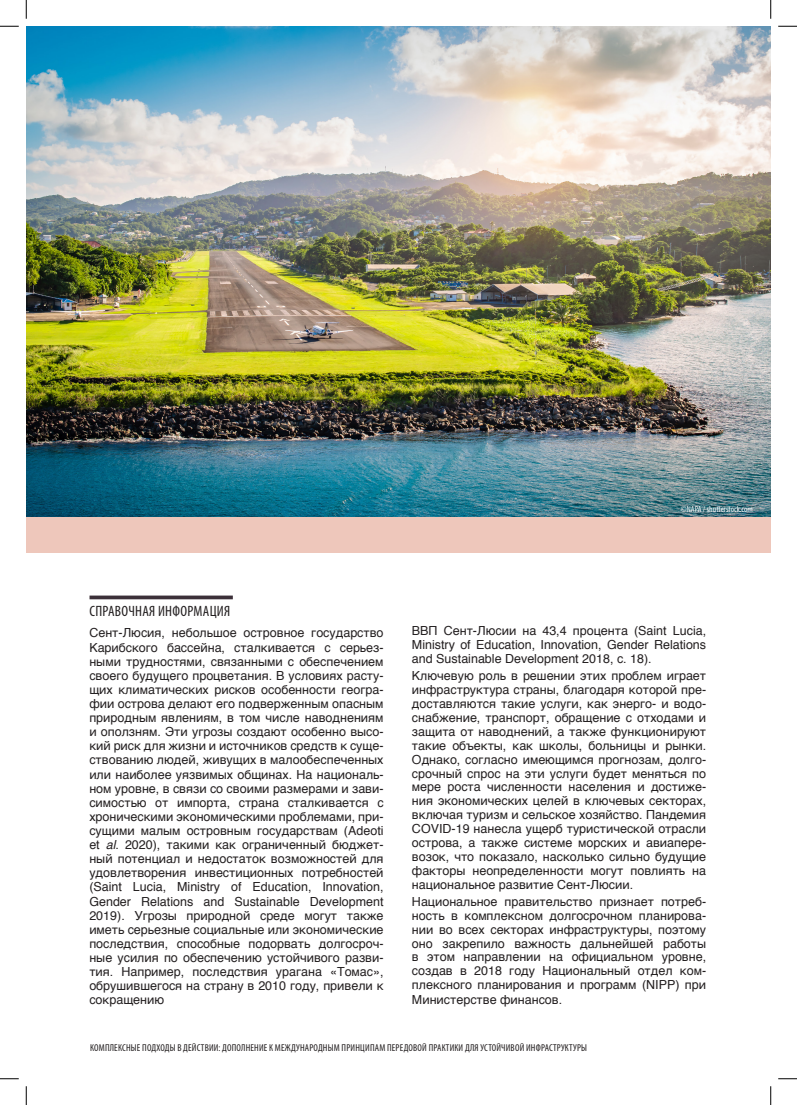
<style>
.page{position:relative;width:797px;height:1105px;background:#fff}
.page>*{position:absolute;margin:0;border:0;box-sizing:border-box;transform-origin:0 0}
.t1{font:condensed 15px "Myriad Pro";letter-spacing:.02em;color:#231f20}
.AVENIR_JUST{font:12.5px/14.1px "Helvetica";color:#231f20;text-align:justify}
.t2{font:condensed 10px "Myriad Pro";letter-spacing:.02em;color:#231f20}
.copyrights{font:condensed 8.75px "Myriad Pro";color:#fff}
.s1{font-style:italic}
</style>
<div class="page">
<img style="left:26px;top:26px;width:744px;height:491px">
<svg style="left:89px;top:595px;width:144px;height:4px"></svg>
<div style="left:26px;top:517px;width:744px;height:35px;background:#eec7bb"></div>
<svg style="left:0;top:25px;width:19px;height:2px"></svg>
<svg style="left:778px;top:25px;width:19px;height:2px"></svg>
<svg style="left:0;top:1078px;width:19px;height:1px"></svg>
<svg style="left:778px;top:1078px;width:19px;height:1px"></svg>
<svg style="left:25px;top:0;width:2px;height:19px"></svg>
<svg style="left:25px;top:1086px;width:2px;height:19px"></svg>
<svg style="left:770px;top:0;width:1px;height:19px"></svg>
<svg style="left:770px;top:1086px;width:1px;height:19px"></svg>
<p class="copyrights" style="left:681px;top:504px;width:74px">©NAPA / shutterstock.com</p>
<p class="t1" style="left:89px;top:602px;width:142px">СПРАВОЧНАЯ ИНФОРМАЦИЯ</p>
<p class="AVENIR_JUST" style="left:89px;top:626px;width:296px">Сент-Люсия, небольшое островное государство Карибского бассейна, сталкивается с серьез&shy;ными трудностями, связанными с обеспечением своего будущего процветания. В условиях расту&shy;щих климатических рисков особенности геогра&shy;фии острова делают его подверженным опасным природным явлениям, в том числе наводнениям и оползням. Эти угрозы создают особенно высо&shy;кий риск для жизни и источников средств к суще&shy;ствованию людей, живущих в малообеспеченных или наиболее уязвимых общинах. На националь&shy;ном уровне, в связи со своими размерами и зави&shy;симостью от импорта, страна сталкивается с хроническими экономическими проблемами, при&shy;сущими малым островным государствам (Adeoti et <span class="s1">al</span>. 2020), такими как ограниченный бюджет&shy;ный потенциал и недостаток возможностей для удовлетворения инвестиционных потребностей (Saint Lucia, Ministry of Education, Innovation, Gender Relations and Sustainable Development 2019). Угрозы природной среде могут также иметь серьезные социальные или экономические последствия, способные подорвать долгосроч&shy;ные усилия по обеспечению устойчивого разви&shy;тия. Например, последствия урагана «Томас», обрушившегося на страну в 2010 году, привели к сокращению</p>
<p class="AVENIR_JUST" style="left:412px;top:624px;width:296px">ВВП Сент-Люсии на 43,4 процента (Saint Lucia, Ministry of Education, Innovation, Gender Relations and Sustainable Development 2018, с. 18).</p>
<p class="AVENIR_JUST" style="left:412px;top:669px;width:296px">Ключевую роль в решении этих проблем играет инфраструктура страны, благодаря которой пре&shy;доставляются такие услуги, как энерго- и водо&shy;снабжение, транспорт, обращение с отходами и защита от наводнений, а также функционируют такие объекты, как школы, больницы и рынки.<br>Однако, согласно имеющимся прогнозам, долго&shy;срочный спрос на эти услуги будет меняться по мере роста численности населения и достиже&shy;ния экономических целей в ключевых секторах, включая туризм и сельское хозяйство. Пандемия COVID-19 нанесла ущерб туристической отрасли острова, а также системе морских и авиапере&shy;возок, что показало, насколько сильно будущие факторы неопределенности могут повлиять на национальное развитие Сент-Люсии.</p>
<p class="AVENIR_JUST" style="left:412px;top:895px;width:296px">Национальное правительство признает потреб&shy;ность в комплексном долгосрочном планирова&shy;нии во всех секторах инфраструктуры, поэтому оно закрепило важность дальнейшей работы в этом направлении на официальном уровне, создав в 2018 году Национальный отдел ком&shy;плексного планирования и программ (NIPP) при</p>
<p class="AVENIR_JUST" style="left:412px;top:993px;width:152px">Министерстве финансов.</p>
<p class="t2" style="left:90px;top:1041px;width:498px">КОМПЛЕКСНЫЕ ПОДХОДЫ В ДЕЙСТВИИ: ДОПОЛНЕНИЕ К МЕЖДУНАРОДНЫМ ПРИНЦИПАМ ПЕРЕДОВОЙ ПРАКТИКИ ДЛЯ УСТОЙЧИВОЙ ИНФРАСТРУКТУРЫ</p>
</div>
